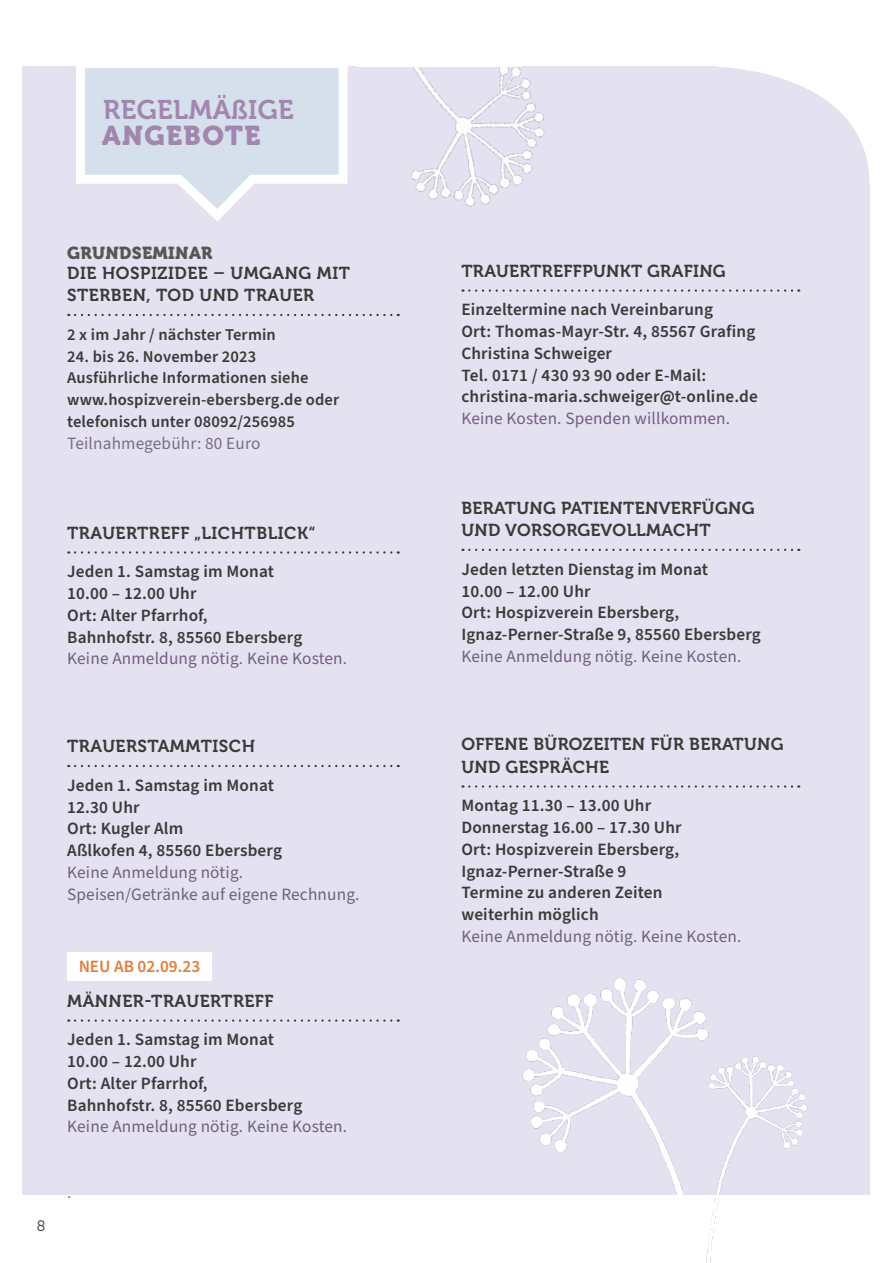
<style>
.page{position:relative;width:893px;height:1263px;background:#fff}
.page>*{position:absolute;margin:0;border:0;box-sizing:border-box;transform-origin:0 0}
.t1{font:27px "Museo 700";letter-spacing:.02em;color:#a187af}
.t2{font:27px "Museo 900";letter-spacing:.05em;color:#a187af}
.t3{font:600 17.25px/21.8px "Source Sans Pro";letter-spacing:.01em;color:#3a3a39}
.t4{font:17.25px/21.8px "Source Sans Pro";letter-spacing:.01em;color:#705f7f}
.t5{font:17.25px/22.5px "Museo 700";letter-spacing:.02em;color:#3a3a39}
.t6{font:17.25px "Source Sans Pro";letter-spacing:.01em;color:#7b6c8a}
.t7{font:600 17.25px "Source Sans Pro";color:#e47d38}
.t8{font:17.25px "Museo 900";letter-spacing:.02em;color:#565655}
.t9{font:17.25px "Source Sans Pro";color:#cc5a42}
.t10{font:600 16.5px/21.8px "Source Sans Pro";letter-spacing:.01em;color:#3a3a39}
.t11{font:15px "Museo 300";color:#3a3a39}
</style>
<div class="page">
<div style="left:22px;top:67px;width:847px;height:1128px;background:#e4e1f1"></div>
<svg style="left:75px;top:314px;width:324px;height:2px"></svg>
<svg style="left:75px;top:551px;width:324px;height:3px"></svg>
<svg style="left:75px;top:765px;width:324px;height:2px"></svg>
<svg style="left:75px;top:1019px;width:324px;height:3px"></svg>
<svg style="left:726px;top:67px;width:144px;height:232px"></svg>
<svg style="left:469px;top:289px;width:330px;height:3px"></svg>
<svg style="left:469px;top:549px;width:330px;height:2px"></svg>
<svg style="left:469px;top:785px;width:330px;height:3px"></svg>
<div style="left:67px;top:952px;width:145px;height:28px;background:#fff"></div>
<svg style="left:72px;top:66px;width:268px;height:155px"></svg>
<img style="left:522px;top:978px;width:184px;height:175px">
<img style="left:340px;top:66px;width:288px;height:141px">
<div style="left:357px;top:40px;width:163px;height:27px;background:#fff"></div>
<img style="left:585px;top:1016px;width:223px;height:247px">
<h1 class="t1" style="left:103px;top:95px;width:192px">REGELMÄßIGE</h1>
<h1 class="t2" style="left:102px;top:120px;width:160px">ANGEBOTE</h1>
<p class="t8" style="left:67px;top:243px;width:147px">GRUNDSEMINAR</p>
<p class="t5" style="left:67px;top:262px;width:284px">DIE HOSPIZIDEE – UMGANG MIT<br>STERBEN, TOD UND TRAUER</p>
<p class="t10" style="left:67px;top:324px;width:210px">2 x im Jahr / nächster Termin</p>
<p class="t10" style="left:67px;top:346px;width:274px">24. bis 26. November 2023<br>Ausführliche Informationen siehe www.hospizverein-ebersberg.de oder telefonisch unter 08092/256985</p>
<p class="t6" style="left:67px;top:431px;width:195px">Teilnahmegebühr: 80 Euro</p>
<p class="t5" style="left:67px;top:522px;width:250px">TRAUERTREFF „LICHTBLICK“</p>
<p class="t3" style="left:67px;top:561px;width:237px">Jeden 1. Samstag im Monat<br>10.00 – 12.00 Uhr<br>Ort: Alter Pfarrhof,<br>Bahnhofstr. 8, 85560 Ebersberg</p>
<p class="t4" style="left:67px;top:648px;width:282px">Keine Anmeldung nötig. Keine Kosten.</p>
<p class="t5" style="left:67px;top:735px;width:189px">TRAUERSTAMMTISCH</p>
<p class="t3" style="left:67px;top:775px;width:216px">Jeden 1. Samstag im Monat<br>12.30 Uhr<br>Ort: Kugler Alm<br>Aßlkofen 4, 85560 Ebersberg</p>
<p class="t4" style="left:67px;top:862px;width:294px">Keine Anmeldung nötig.<br>Speisen/Getränke auf eigene Rechnung.</p>
<p class="t7" style="left:79px;top:954px;width:123px">NEU AB 02.09.23</p>
<p class="t5" style="left:67px;top:990px;width:208px">MÄNNER-TRAUERTREFF</p>
<p class="t3" style="left:67px;top:1029px;width:237px">Jeden 1. Samstag im Monat<br>10.00 – 12.00 Uhr<br>Ort: Alter Pfarrhof,<br>Bahnhofstr. 8, 85560 Ebersberg</p>
<p class="t4" style="left:67px;top:1116px;width:282px">Keine Anmeldung nötig. Keine Kosten.</p>
<p class="t11" style="left:37px;top:1217px;width:10px">8</p>
<p class="t9" style="left:67px;top:1180px;width:6px">.</p>
<p class="t5" style="left:461px;top:260px;width:266px">TRAUERTREFFPUNKT GRAFING</p>
<p class="t3" style="left:461px;top:299px;width:298px">Einzeltermine nach Vereinbarung<br>Ort: Thomas-Mayr-Str. 4, 85567 Grafing Christina Schweiger<br>Tel. 0171 / 430 93 90 oder E-Mail: christina-maria.schweiger@t-online.de</p>
<p class="t4" style="left:461px;top:408px;width:270px">Keine Kosten. Spenden willkommen.</p>
<p class="t5" style="left:461px;top:496px;width:295px">BERATUNG PATIENTENVERFÜGNG<br>UND VORSORGEVOLLMACHT</p>
<p class="t3" style="left:461px;top:559px;width:301px">Jeden letzten Dienstag im Monat<br>10.00 – 12.00 Uhr<br>Ort: Hospizverein Ebersberg,<br>Ignaz-Perner-Straße 9, 85560 Ebersberg</p>
<p class="t4" style="left:461px;top:646px;width:282px">Keine Anmeldung nötig. Keine Kosten.</p>
<p class="t5" style="left:461px;top:733px;width:324px">OFFENE BÜROZEITEN FÜR BERATUNG<br>UND GESPRÄCHE</p>
<p class="t3" style="left:461px;top:795px;width:222px">Montag 11.30 – 13.00 Uhr<br>Donnerstag 16.00 – 17.30 Uhr<br>Ort: Hospizverein Ebersberg,<br>Ignaz-Perner-Straße 9<br>Termine zu anderen Zeiten weiterhin möglich</p>
<p class="t4" style="left:461px;top:926px;width:282px">Keine Anmeldung nötig. Keine Kosten.</p>
</div>
